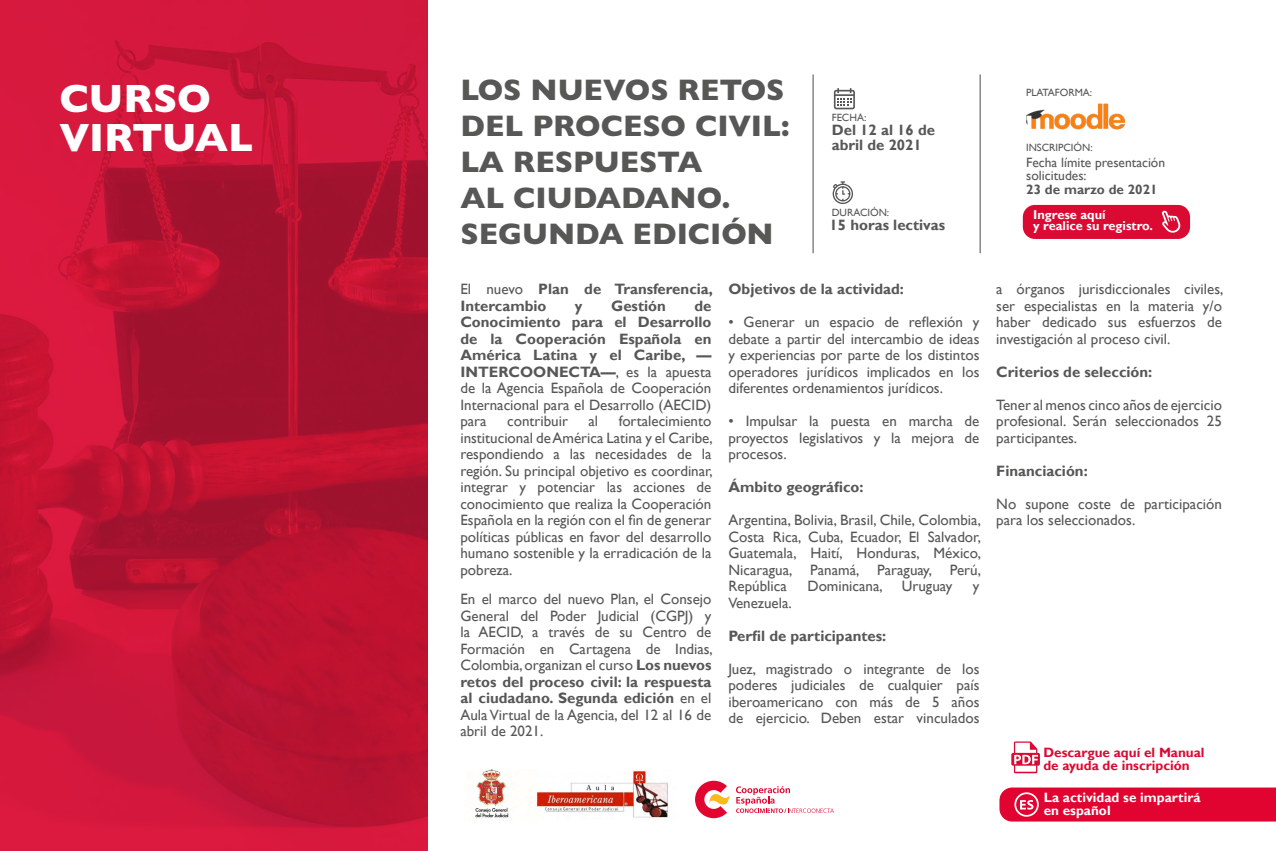
<style>
.page{position:relative;width:1276px;height:851px;background:#fff}
.page>*{position:absolute;margin:0;border:0;box-sizing:border-box;transform-origin:0 0}
.t1{font:800 39.75px/39px "Gill Sans";letter-spacing:-.005em;color:#fff}
.t2{font:800 30px/36px "Gill Sans";color:#575756}
.t3{font:15px/16.5px "Gill Sans";color:#575756;text-align:justify}
.t4{font:700 15px/16.5px "Gill Sans";color:#575756}
.t5{font:700 13.5px/13.5px "Gill Sans";color:#db0a33}
.t6{font:13.5px/13.5px "Gill Sans";color:#575756}
.t7{font:700 13.5px/13.5px "Gill Sans";color:#fff}
.t8{font:700 13.5px "Gill Sans";color:#575756}
.t9{font:700 12.75px/11.4px "Gill Sans";color:#fff}
.t10{font:10.5px "Gill Sans";color:#575756}
.s1{font-weight:400}
.s2{font-weight:700}
</style>
<div class="page">
<img style="left:0;top:0;width:427px;height:850px">
<svg style="left:999px;top:787px;width:277px;height:34px;background:#e30f39"></svg>
<svg style="left:1011px;top:741px;width:29px;height:32px"></svg>
<svg style="left:736px;top:786px;width:98px;height:26px"></svg>
<svg style="left:695px;top:780px;width:34px;height:38px"></svg>
<img style="left:475px;top:769px;width:193px;height:49px">
<hr style="left:812px;top:74px;width:2px;height:179px;background:#878787">
<hr style="left:979px;top:74px;width:2px;height:179px;background:#878787">
<img style="left:1026px;top:103px;width:99px;height:27px">
<svg style="left:832px;top:181px;width:21px;height:23px"></svg>
<svg style="left:834px;top:88px;width:21px;height:21px"></svg>
<div style="left:1023px;top:205px;width:167px;height:34px;background:#db0a33;border-radius:12px"></div>
<svg style="left:1162px;top:210px;width:18px;height:23px"></svg>
<h1 class="t1" style="left:59px;top:79px;width:195px">CURSO<br>VIRTUAL</h1>
<h2 class="t2" style="left:460px;top:72px;width:331px">LOS NUEVOS RETOS<br>DEL PROCESO CIVIL:<br>LA RESPUESTA<br>AL CIUDADANO.<br>SEGUNDA EDICIÓN</h2>
<p class="t10" style="left:832px;top:111px;width:36px">FECHA:</p>
<p class="t4" style="left:832px;top:123px;width:105px;line-height:15px">Del 12 al 16 de abril de 2021</p>
<p class="t10" style="left:832px;top:206px;width:59px">DURACIÓN:</p>
<p class="t4" style="left:829px;top:217px;width:117px">15 horas lectivas</p>
<p class="t4" style="left:460px;top:281px;width:254px"><span class="s1">El nuevo</span> Plan de Transferencia,<br>Intercambio</p>
<p class="t4" style="left:575px;top:297px;width:9px">y</p>
<p class="t4" style="left:611px;top:297px;width:56px">Gestión</p>
<p class="t4" style="left:460px;top:297px;width:252px;text-align:justify;text-indent:234px">de Conocimiento para el Desarrollo de la Cooperación Española en América Latina y el Caribe, — INTERCOONECTA—<span class="s1">, es la apuesta de la Agencia Española de Cooperación Internacional para el Desarrollo (AECID) para</span></p>
<p class="t3" style="left:460px;top:413px;width:254px;text-indent:158px">fortalecimiento institucional de América Latina y el Caribe, respondiendo a las necesidades de la región. Su principal objetivo es coordinar, integrar y potenciar las acciones de conocimiento que realiza la Cooperación Española en la región con el fin de generar políticas públicas en favor del desarrollo humano sostenible y la erradicación de la pobreza.</p>
<p class="t3" style="left:460px;top:591px;width:254px">En el marco del nuevo Plan, el Consejo General del Poder Judicial (CGPJ) y la AECID, a través de su Centro de Formación en Cartagena de Indias, Colombia, organizan el curso <span class="s2">Los nuevos retos del proceso civil: la respuesta al ciudadano. Segunda edición</span> en el Aula Virtual de la Agencia, del 12 al 16 de abril de 2021.</p>
<p class="t3" style="left:507px;top:413px;width:62px">contribuir</p>
<p class="t3" style="left:588px;top:413px;width:11px">al</p>
<p class="t4" style="left:728px;top:281px;width:177px">Objetivos de la actividad:</p>
<p class="t3" style="left:728px;top:314px;width:252px">• Generar un espacio de reflexión y debate a partir del intercambio de ideas y experiencias por parte de los distintos operadores jurídicos implicados en los diferentes ordenamientos jurídicos.</p>
<p class="t3" style="left:728px;top:413px;width:252px">• Impulsar la puesta en marcha de proyectos legislativos y la mejora de procesos.</p>
<p class="t4" style="left:728px;top:479px;width:137px">Ámbito geográfico:</p>
<p class="t3" style="left:728px;top:512px;width:254px">Argentina, Bolivia, Brasil, Chile, Colombia, Costa Rica, Cuba, Ecuador, El Salvador, Guatemala, Haití, Honduras, México, Nicaragua, Panamá, Paraguay, Perú, República</p>
<p class="t3" style="left:807px;top:578px;width:77px">Dominicana,</p>
<p class="t3" style="left:902px;top:578px;width:52px">Uruguay</p>
<p class="t3" style="left:973px;top:578px;width:8px">y</p>
<p class="t3" style="left:728px;top:594px;width:65px">Venezuela.</p>
<p class="t4" style="left:728px;top:627px;width:159px">Perfil de participantes:</p>
<p class="t3" style="left:728px;top:660px;width:252px">Juez, magistrado o integrante de los poderes judiciales de cualquier país iberoamericano con más de 5 años de ejercicio. Deben estar vinculados</p>
<p class="t10" style="left:1026px;top:87px;width:68px">PLATAFORMA:</p>
<p class="t10" style="left:1026px;top:141px;width:68px">INSCRIPCIÓN:</p>
<p class="t6" style="left:1026px;top:156px;width:140px">Fecha límite presentación solicitudes:</p>
<p class="t8" style="left:1026px;top:181px;width:133px">23 de marzo de 2021</p>
<p class="t9" style="left:1033px;top:209px;width:121px">Ingrese aquí<br>y realice su registro.</p>
<p class="t3" style="left:996px;top:281px;width:229px">a órganos jurisdiccionales civiles, ser especialistas en la materia y/o haber dedicado sus esfuerzos de investigación al proceso civil.</p>
<p class="t4" style="left:996px;top:363px;width:157px">Criterios de selección:</p>
<p class="t3" style="left:996px;top:396px;width:227px">Tener al menos cinco años de ejercicio profesional. Serán seleccionados 25 participantes.</p>
<p class="t4" style="left:996px;top:462px;width:93px">Financiación:</p>
<p class="t3" style="left:996px;top:495px;width:227px">No supone coste de participación para los seleccionados.</p>
<p class="t5" style="left:1043px;top:745px;width:163px">Descargue aquí el Manual de ayuda de inscripción</p>
<p class="t7" style="left:1043px;top:790px;width:158px">La actividad se impartirá en español</p>
</div>
